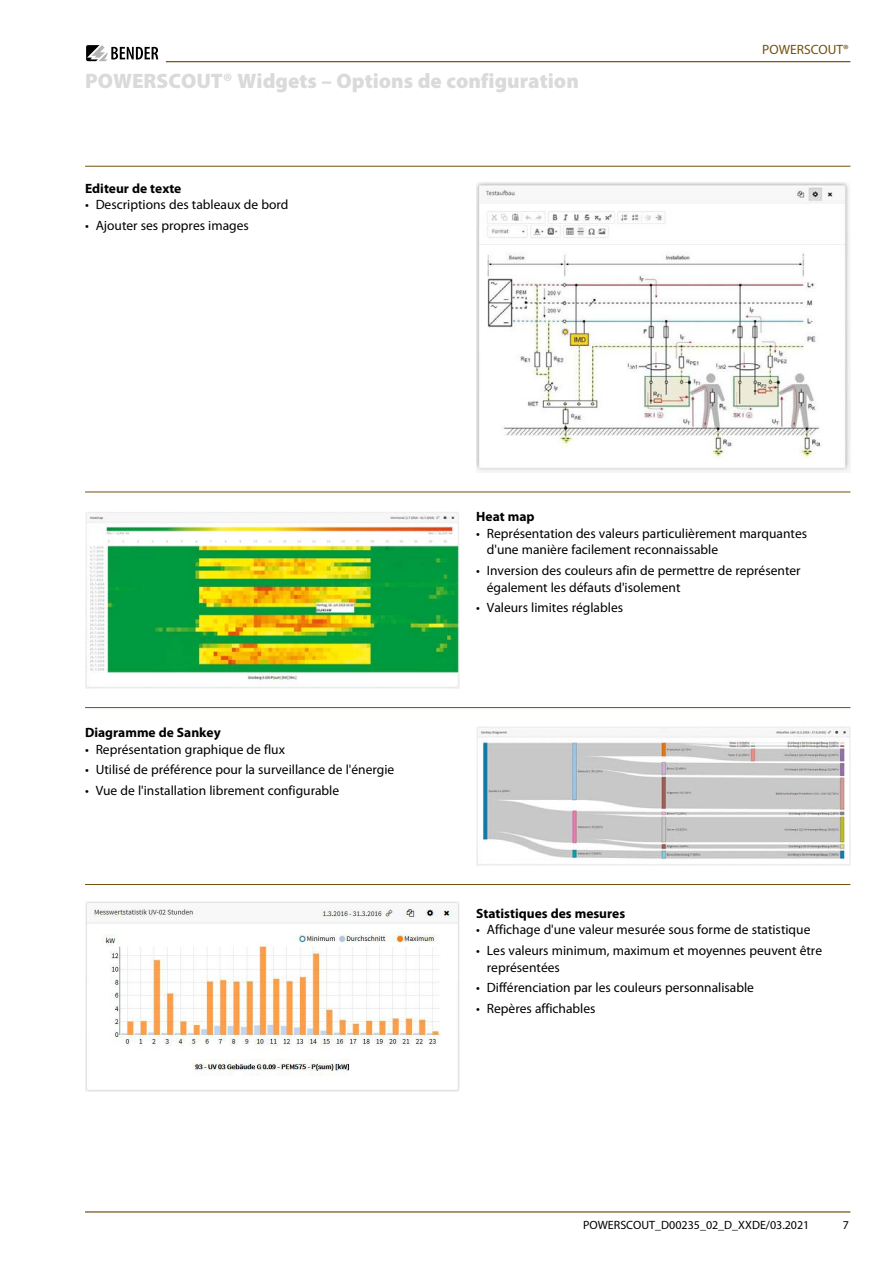
<style>
.page{position:relative;width:893px;height:1263px;background:#fff}
.page>*{position:absolute;margin:0;border:0;box-sizing:border-box;transform-origin:0 0}
.t1{font:900 21px "Myriad Pro";color:#dadada}
.t2{font:13.5px/16.5px "Myriad Pro";color:#000}
.t3{font:700 13.5px "Myriad Pro";color:#000}
.t4{font:13.5px "Myriad Pro";color:#754f0c}
.t5{font:12px "Myriad Pro";color:#000}
</style>
<div class="page">
<svg style="left:86px;top:45px;width:72px;height:16px"></svg>
<hr style="left:166px;top:61px;width:684px;height:1px;background:#754f0c">
<hr style="left:85px;top:1211px;width:765px;height:1px;background:#754f0c">
<img style="left:85px;top:901px;width:374px;height:190px">
<hr style="left:85px;top:884px;width:765px;height:1px;background:#754f0c">
<img style="left:476px;top:183px;width:374px;height:288px">
<hr style="left:85px;top:492px;width:765px;height:1px;background:#754f0c">
<hr style="left:85px;top:166px;width:765px;height:1px;background:#754f0c">
<hr style="left:85px;top:707px;width:765px;height:1px;background:#754f0c">
<img style="left:85px;top:512px;width:374px;height:176px">
<img style="left:476px;top:727px;width:374px;height:138px">
<h1 class="t1" style="left:85px;top:69px;width:495px">POWERSCOUT® Widgets – Options de configuration</h1>
<p class="t3" style="left:85px;top:181px;width:98px">Editeur de texte</p>
<p class="t2" style="left:85px;top:197px;width:205px">• Descriptions des tableaux de bord</p>
<p class="t2" style="left:85px;top:218px;width:165px">• Ajouter ses propres images</p>
<p class="t4" style="left:762px;top:42px;width:88px">POWERSCOUT®</p>
<p class="t3" style="left:85px;top:725px;width:137px">Diagramme de Sankey</p>
<p class="t2" style="left:85px;top:741px;width:201px">• Représentation graphique de flux</p>
<p class="t2" style="left:85px;top:762px;width:311px">• Utilisé de préférence pour la surveillance de l'énergie</p>
<p class="t2" style="left:85px;top:782px;width:256px">• Vue de l'installation librement configurable</p>
<p class="t3" style="left:476px;top:509px;width:60px">Heat map</p>
<p class="t2" style="left:487px;top:525px;width:322px;text-indent:-11px">• Représentation des valeurs particulièrement marquantes d'une manière facilement reconnaissable</p>
<p class="t2" style="left:487px;top:563px;width:315px;text-indent:-11px">• Inversion des couleurs afin de permettre de représenter également les défauts d'isolement</p>
<p class="t2" style="left:476px;top:600px;width:148px">• Valeurs limites réglables</p>
<p class="t3" style="left:476px;top:906px;width:151px">Statistiques des mesures</p>
<p class="t2" style="left:476px;top:922px;width:336px">• Affichage d'une valeur mesurée sous forme de statistique</p>
<p class="t2" style="left:487px;top:943px;width:337px;text-indent:-11px">• Les valeurs minimum, maximum et moyennes peuvent être représentées</p>
<p class="t2" style="left:476px;top:980px;width:279px">• Différenciation par les couleurs personnalisable</p>
<p class="t2" style="left:476px;top:1001px;width:121px">• Repères affichables</p>
<p class="t5" style="left:583px;top:1218px;width:228px">POWERSCOUT_D00235_02_D_XXDE/03.2021</p>
<p class="t5" style="left:843px;top:1218px;width:8px">7</p>
</div>
